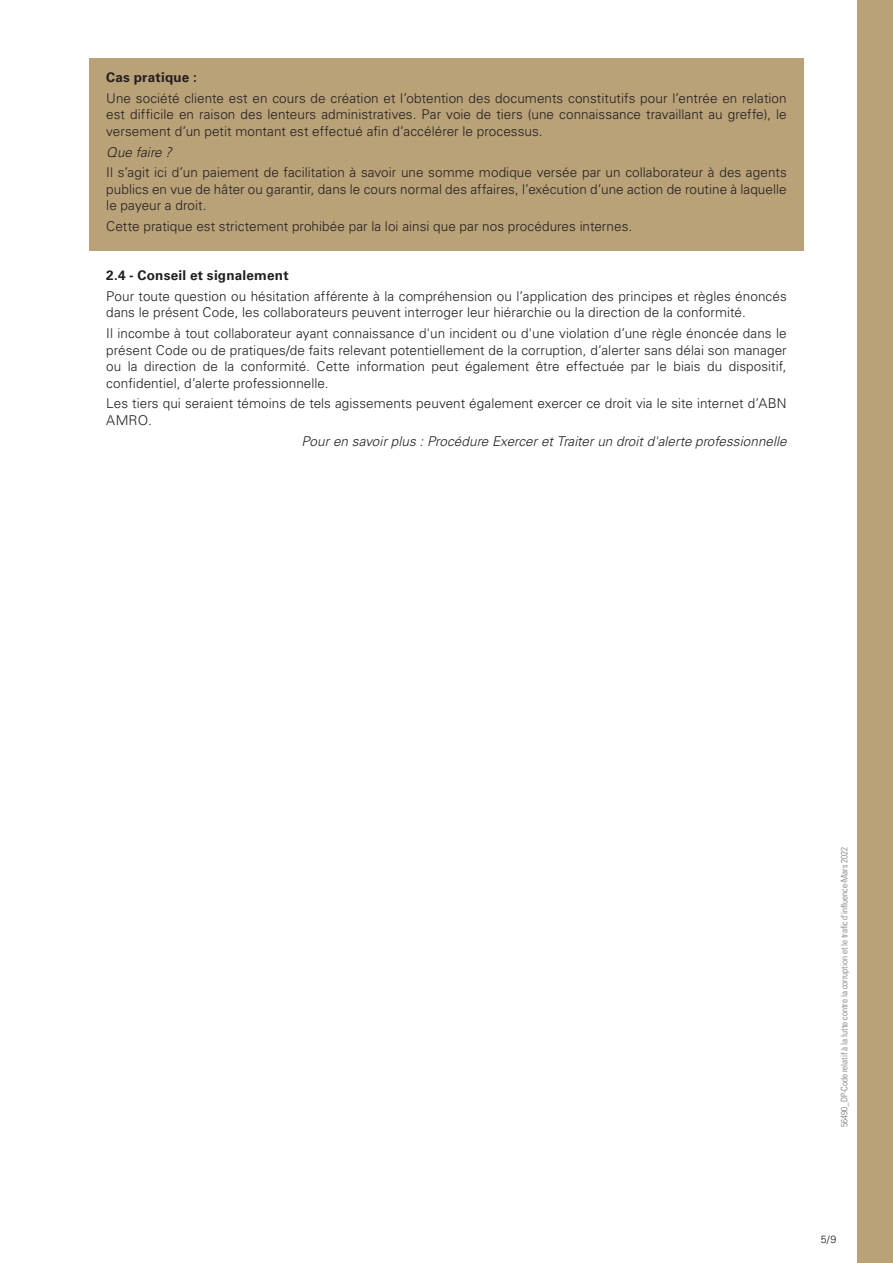
<style>
.page{position:relative;width:893px;height:1263px;background:#fff}
.page>*{position:absolute;margin:0;border:0;box-sizing:border-box;transform-origin:0 0}
.t1{font:300 13.5px/16.5px "Univers LT Std";letter-spacing:.005em;color:#231f20;text-align:justify}
.t2{font:italic 300 13.5px "Univers LT Std";letter-spacing:.005em;color:#231f20}
.t3{font:700 13.5px "Univers LT Std";letter-spacing:.02em;color:#231f20}
.t4{font:300 10.5px "Univers LT Std";color:#231f20}
.t5{font:300 condensed 9px "Univers LT Std";color:#717275}
</style>
<div class="page">
<div style="left:89px;top:59px;width:715px;height:192px;background:#b9a278"></div>
<div style="left:858px;top:0;width:35px;height:1263px;background:#b9a278"></div>
<p class="t3" style="left:106px;top:69px;width:92px">Cas pratique :</p>
<p class="t1" style="left:106px;top:90px;width:682px">Une société cliente est en cours de création et l’obtention des documents constitutifs pour l’entrée en relation est difficile en raison des lenteurs administratives. Par voie de tiers (une connaissance travaillant au greffe), le versement d’un petit montant est effectué afin d’accélérer le processus.</p>
<p class="t2" style="left:106px;top:144px;width:67px">Que faire ?</p>
<p class="t1" style="left:106px;top:164px;width:682px">Il s’agit ici d’un paiement de facilitation à savoir une somme modique versée par un collaborateur à des agents publics en vue de hâter ou garantir, dans le cours normal des affaires, l’exécution d’une action de routine à laquelle le payeur a droit.</p>
<p class="t1" style="left:106px;top:218px;width:527px">Cette pratique est strictement prohibée par la loi ainsi que par nos procédures internes.</p>
<p class="t3" style="left:106px;top:267px;width:184px">2.4 - Conseil et signalement</p>
<p class="t1" style="left:106px;top:288px;width:682px">Pour toute question ou hésitation afférente à la compréhension ou l’application des principes et règles énoncés dans le présent Code, les collaborateurs peuvent interroger leur hiérarchie ou la direction de la conformité.</p>
<p class="t1" style="left:106px;top:325px;width:682px">Il incombe à tout collaborateur ayant connaissance d'un incident ou d'une violation d’une règle énoncée dans le présent Code ou de pratiques/de faits relevant potentiellement de la corruption, d’alerter sans délai son manager ou la direction de la conformité. Cette information peut également être effectuée par le biais du dispositif, confidentiel, d’alerte professionnelle.</p>
<p class="t1" style="left:106px;top:395px;width:682px">Les tiers qui seraient témoins de tels agissements peuvent également exercer ce droit via le site internet d’ABN<br>AMRO.</p>
<p class="t2" style="left:301px;top:433px;width:487px">Pour en savoir plus : Procédure Exercer et Traiter un droit d'alerte professionnelle</p>
<p class="t5" style="left:839px;top:1127px;width:282px;rotate:-90deg">56490_DP-Code relatif à la lutte contre la corruption et le trafic d'influence-Mars 2022</p>
<p class="t4" style="left:821px;top:1233px;width:17px">5/9</p>
</div>
